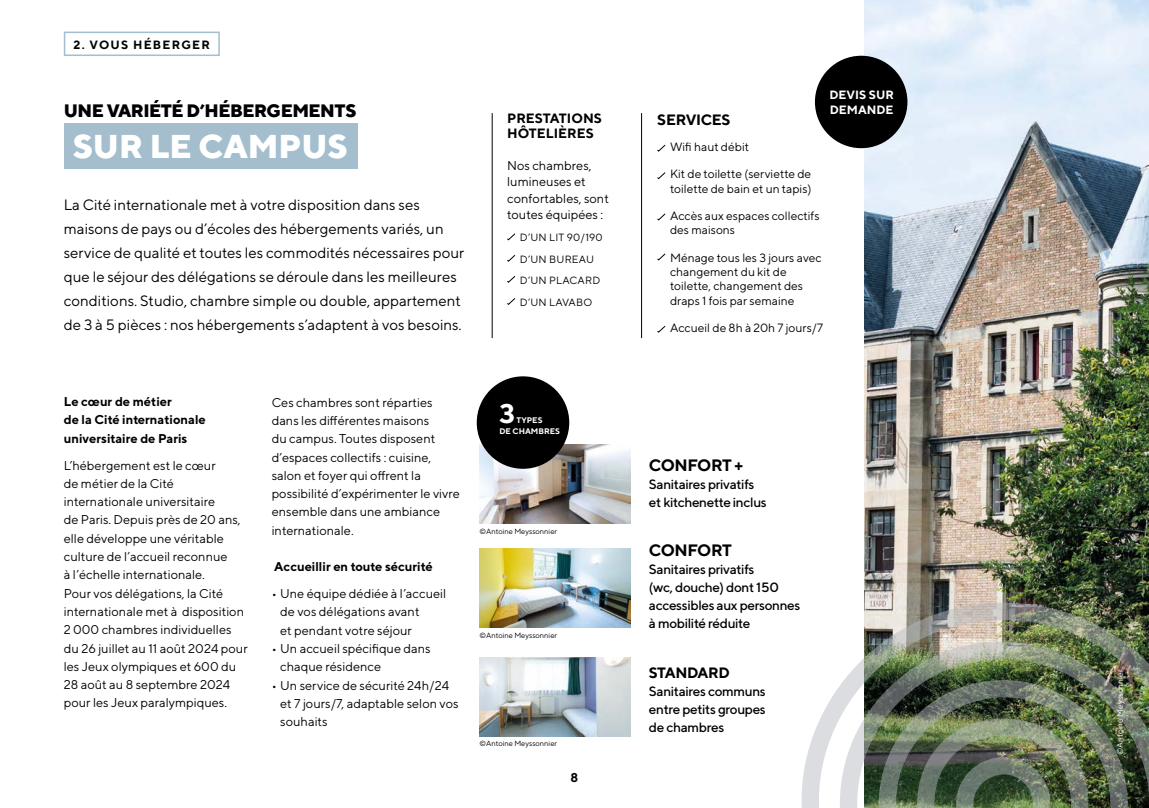
<style>
.page{position:relative;width:1149px;height:808px;background:#fff}
.page>*{position:absolute;margin:0;border:0;box-sizing:border-box;transform-origin:0 0}
.t1{font:800 33px "TT Norms";color:#fff}
.t2{font:700 27px "TT Norms";color:#fff}
.t3{font:800 18px "TT Norms";letter-spacing:-.025em;color:#000}
.t4{font:700 16.5px "TT Norms";letter-spacing:-.035em;color:#000}
.t5{font:15px/24px "TT Norms";color:#000}
.t6{font:700 15px "TT Norms";letter-spacing:-.025em;color:#000}
.t7{font:500 13.5px/18px "TT Norms";letter-spacing:-.025em;color:#000}
.t8{font:700 13.5px/15px "TT Norms";color:#000}
.t9{font:12.75px/18.3px "TT Norms";color:#000}
.t10{font:700 12.75px/18.3px "TT Norms";color:#000}
.t11{font:12px/14.4px "TT Norms";color:#000}
.t12{font:700 12px/14.4px "TT Norms";color:#fff}
.t13{font:700 12px "TT Norms";letter-spacing:.1em;color:#000}
.t14{font:10.5px/21.8px "TT Norms";letter-spacing:.02em;color:#000}
.t15{font:8.25px "TT Norms";color:#fff}
.t16{font:700 8.1px/11.2px "TT Norms";color:#fff;text-align:center}
.t17{font:7.5px "TT Norms";color:#000}
</style>
<div class="page">
<div style="left:64px;top:123px;width:293px;height:46px;background:#a5becd"></div>
<img style="left:479px;top:445px;width:151px;height:78px">
<img style="left:479px;top:549px;width:151px;height:78px">
<img style="left:479px;top:657px;width:151px;height:79px">
<svg style="left:657px;top:144px;width:9px;height:8px"></svg>
<svg style="left:657px;top:172px;width:9px;height:8px"></svg>
<svg style="left:657px;top:213px;width:9px;height:8px"></svg>
<svg style="left:657px;top:253px;width:9px;height:8px"></svg>
<svg style="left:657px;top:325px;width:9px;height:8px"></svg>
<hr style="left:641px;top:113px;width:1px;height:225px;background:#000">
<div style="left:476px;top:376px;width:93px;height:93px;background:#000;border-radius:50%"></div>
<img style="left:864px;top:0;width:284px;height:603px">
<svg style="left:507px;top:233px;width:9px;height:8px"></svg>
<svg style="left:507px;top:255px;width:9px;height:7px"></svg>
<svg style="left:507px;top:276px;width:9px;height:7px"></svg>
<svg style="left:507px;top:298px;width:9px;height:7px"></svg>
<hr style="left:491px;top:113px;width:1px;height:225px;background:#000">
<img style="left:801px;top:603px;width:347px;height:205px">
<img style="left:839px;top:641px;width:309px;height:167px">
<div style="left:64px;top:32px;width:156px;height:24px;border:2px solid #a5becd"></div>
<div style="left:814px;top:56px;width:93px;height:92px;background:#000;border-radius:50%"></div>
<p class="t13" style="left:74px;top:37px;width:138px">2. VOUS HÉBERGER</p>
<h3 class="t3" style="left:64px;top:99px;width:294px">UNE VARIÉTÉ D’HÉBERGEMENTS</h3>
<h1 class="t1" style="left:73px;top:125px;width:276px">SUR LE CAMPUS</h1>
<p class="t5" style="left:64px;top:192px;width:402px">La Cité internationale met à votre disposition dans ses maisons de pays ou d’écoles des hébergements variés, un service de qualité et toutes les commodités nécessaires pour que le séjour des délégations se déroule dans les meilleures conditions. Studio, chambre simple ou double, appartement de 3 à 5 pièces : nos hébergements s’adaptent à vos besoins.</p>
<p class="t8" style="left:507px;top:111px;width:96px">PRESTATIONS<br>HÔTELIÈRES</p>
<p class="t9" style="left:507px;top:157px;width:103px;line-height:16.5px">Nos chambres, lumineuses et confortables, sont toutes équipées :</p>
<p class="t14" style="left:519px;top:226px;width:84px">D’UN LIT 90/190<br>D’UN BUREAU<br>D’UN PLACARD<br>D’UN LAVABO</p>
<p class="t10" style="left:64px;top:392px;width:143px">Le cœur de métier<br>de la Cité internationale universitaire de Paris</p>
<p class="t9" style="left:64px;top:456px;width:185px">L’hébergement est le cœur<br>de métier de la Cité internationale universitaire<br>de Paris. Depuis près de 20 ans, elle développe une véritable culture de l’accueil reconnue<br>à l’échelle internationale.<br>Pour vos délégations, la Cité internationale met à disposition<br>2 000 chambres individuelles du 26 juillet au 11 août 2024 pour les Jeux olympiques et 600 du<br>28 août au 8 septembre 2024 pour les Jeux paralympiques.</p>
<p class="t9" style="left:271px;top:393px;width:190px">Ces chambres sont réparties dans les différentes maisons<br>du campus. Toutes disposent d’espaces collectifs : cuisine, salon et foyer qui offrent la possibilité d’expérimenter le vivre ensemble dans une ambiance internationale.</p>
<p class="t10" style="left:274px;top:557px;width:160px">Accueillir en toute sécurité</p>
<p class="t9" style="left:280px;top:584px;width:167px;text-indent:-9px">• Une équipe dédiée à l’accueil de vos délégations avant<br>et pendant votre séjour</p>
<p class="t9" style="left:280px;top:639px;width:152px;text-indent:-9px">• Un accueil spécifique dans chaque résidence</p>
<p class="t9" style="left:280px;top:676px;width:180px;text-indent:-9px">• Un service de sécurité 24h/24 et 7 jours/7, adaptable selon vos souhaits</p>
<h2 class="t2" style="left:499px;top:396px;width:17px">3</h2>
<p class="t16" style="left:499px;top:414px;width:62px">TYPES<br>DE CHAMBRES</p>
<p class="t17" style="left:479px;top:527px;width:79px">©Antoine Meyssonnier</p>
<p class="t17" style="left:479px;top:631px;width:79px">©Antoine Meyssonnier</p>
<p class="t17" style="left:479px;top:739px;width:79px">©Antoine Meyssonnier</p>
<p class="t10" style="left:570px;top:768px;width:9px">8</p>
<p class="t12" style="left:829px;top:87px;width:66px">DEVIS SUR<br>DEMANDE</p>
<p class="t6" style="left:657px;top:110px;width:75px">SERVICES</p>
<p class="t11" style="left:670px;top:140px;width:81px">Wifi haut débit</p>
<p class="t11" style="left:670px;top:167px;width:143px">Kit de toilette (serviette de toilette de bain et un tapis)</p>
<p class="t11" style="left:670px;top:208px;width:151px">Accès aux espaces collectifs des maisons</p>
<p class="t11" style="left:670px;top:250px;width:153px">Ménage tous les 3 jours avec changement du kit de toilette, changement des draps 1 fois par semaine</p>
<p class="t11" style="left:670px;top:320px;width:154px">Accueil de 8h à 20h 7 jours/7</p>
<p class="t4" style="left:648px;top:455px;width:95px">CONFORT +</p>
<p class="t7" style="left:648px;top:475px;width:119px">Sanitaires privatifs et kitchenette inclus</p>
<p class="t4" style="left:648px;top:540px;width:84px">CONFORT</p>
<p class="t7" style="left:648px;top:560px;width:153px">Sanitaires privatifs<br>(wc, douche) dont 150 accessibles aux personnes à mobilité réduite</p>
<p class="t6" style="left:648px;top:663px;width:82px">STANDARD</p>
<p class="t7" style="left:648px;top:682px;width:118px;text-align:justify">Sanitaires communs entre petits groupes de chambres</p>
<p class="t15" style="left:1114px;top:755px;width:87px;rotate:-90deg">©Antoine Meyssonnier</p>
</div>
